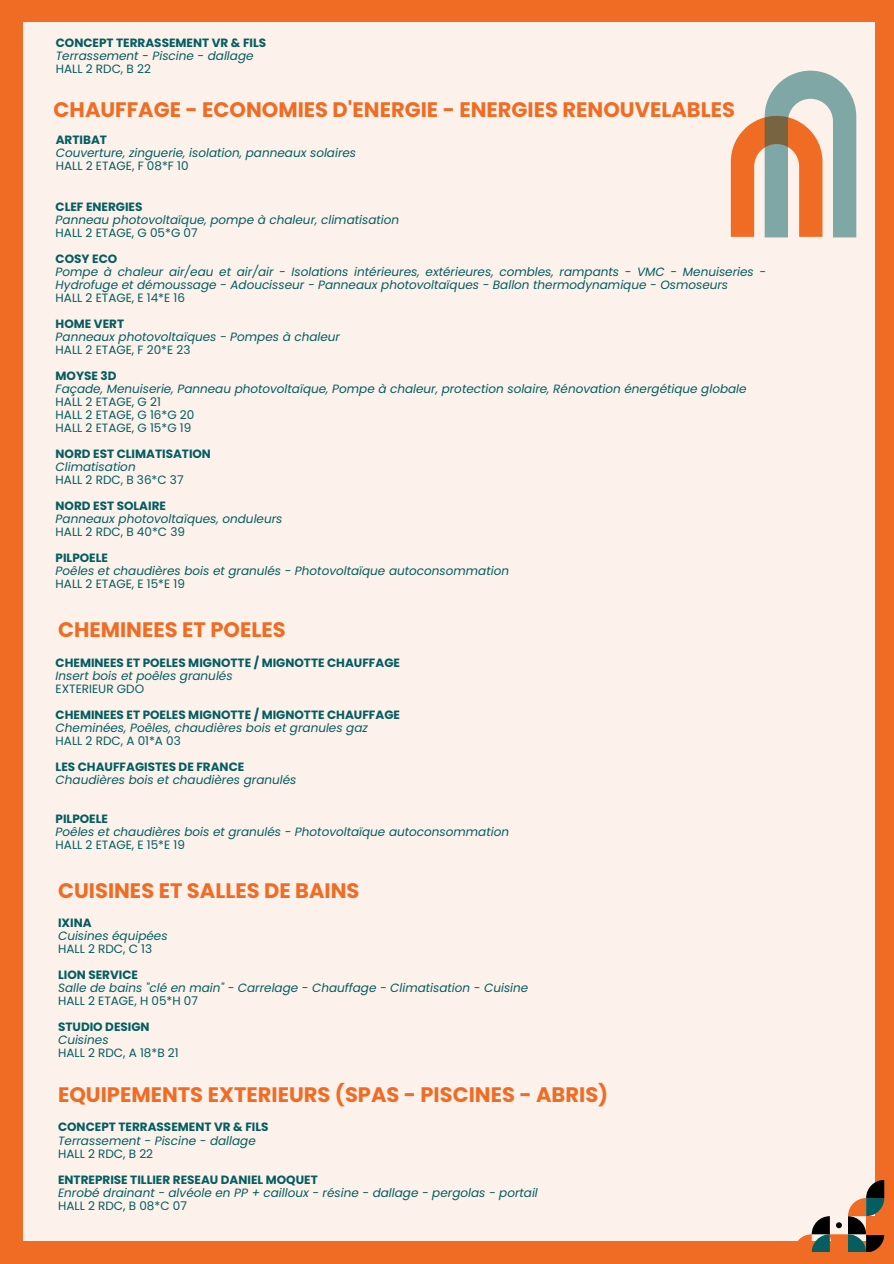
<style>
.page{position:relative;width:894px;height:1264px;background:#fff}
.page>*{position:absolute;margin:0;border:0;box-sizing:border-box;transform-origin:0 0}
.t1{font:700 21px "Poppins";color:#f06c25}
.t2{font:italic 12px/13px "Poppins";color:#035d61}
.t3{font:700 12px "Poppins";color:#035d61}
.t4{font:12px "Poppins";color:#035d61}
</style>
<div class="page">
<div style="left:0;top:0;width:893px;height:1263px;background:#fcf2eb"></div>
<div style="left:0;top:0;width:22px;height:1263px;background:#f06c25"></div>
<div style="left:875px;top:0;width:18px;height:1263px;background:#f06c25"></div>
<div style="left:0;top:0;width:893px;height:22px;background:#f06c25"></div>
<div style="left:0;top:1241px;width:893px;height:22px;background:#f06c25"></div>
<svg style="left:730px;top:71px;width:126px;height:166px"></svg>
<svg style="left:797px;top:1180px;width:87px;height:71px"></svg>
<div style="left:865px;top:1216px;width:19px;height:18px;background:#f06c25"></div>
<p class="t3" style="left:56px;top:34px;width:212px">CONCEPT TERRASSEMENT VR &amp; FILS</p>
<p class="t2" style="left:56px;top:49px;width:199px">Terrassement - Piscine - dallage</p>
<p class="t4" style="left:56px;top:60px;width:97px">HALL 2 RDC, B 22</p>
<p class="t1" style="left:54px;top:95px;width:682px">CHAUFFAGE - ECONOMIES D'ENERGIE - ENERGIES RENOUVELABLES</p>
<p class="t3" style="left:56px;top:132px;width:53px">ARTIBAT</p>
<h1 class="t2" style="left:56px;top:147px;width:302px">Couverture, zinguerie, isolation, panneaux solaires</h1>
<p class="t4" style="left:56px;top:158px;width:134px">HALL 2 ETAGE, F 08*F 10</p>
<p class="t3" style="left:56px;top:198px;width:88px">CLEF ENERGIES</p>
<p class="t2" style="left:56px;top:213px;width:345px">Panneau photovoltaïque, pompe à chaleur, climatisation</p>
<p class="t4" style="left:56px;top:224px;width:143px">HALL 2 ETAGE, G 05*G 07</p>
<p class="t3" style="left:56px;top:250px;width:63px">COSY ECO</p>
<h1 class="t2" style="left:56px;top:265px;width:711px">Pompe à chaleur air/eau et air/air - Isolations intérieures, extérieures, combles, rampants - VMC - Menuiseries -<br>Hydrofuge et démoussage - Adoucisseur - Panneaux photovoltaïques - Ballon thermodynamique - Osmoseurs</h1>
<p class="t4" style="left:56px;top:289px;width:131px">HALL 2 ETAGE, E 14*E 16</p>
<p class="t3" style="left:56px;top:315px;width:70px">HOME VERT</p>
<p class="t2" style="left:56px;top:330px;width:286px">Panneaux photovoltaïques - Pompes à chaleur</p>
<p class="t4" style="left:56px;top:341px;width:136px">HALL 2 ETAGE, F 20*E 23</p>
<p class="t3" style="left:56px;top:367px;width:62px">MOYSE 3D</p>
<p class="t2" style="left:56px;top:382px;width:692px">Façade, Menuiserie, Panneau photovoltaïque, Pompe à chaleur, protection solaire, Rénovation énergétique globale</p>
<p class="t4" style="left:56px;top:393px;width:107px">HALL 2 ETAGE, G 21</p>
<p class="t4" style="left:56px;top:406px;width:140px">HALL 2 ETAGE, G 16*G 20</p>
<p class="t4" style="left:56px;top:419px;width:137px">HALL 2 ETAGE, G 15*G 19</p>
<p class="t3" style="left:56px;top:445px;width:157px">NORD EST CLIMATISATION</p>
<p class="t2" style="left:56px;top:460px;width:82px">Climatisation</p>
<p class="t4" style="left:56px;top:471px;width:129px">HALL 2 RDC, B 36*C 37</p>
<p class="t3" style="left:56px;top:497px;width:112px">NORD EST SOLAIRE</p>
<p class="t2" style="left:56px;top:512px;width:228px">Panneaux photovoltaïques, onduleurs</p>
<p class="t4" style="left:56px;top:523px;width:131px">HALL 2 RDC, B 40*C 39</p>
<p class="t3" style="left:56px;top:549px;width:54px">PILPOELE</p>
<p class="t2" style="left:56px;top:564px;width:455px">Poêles et chaudières bois et granulés - Photovoltaïque autoconsommation</p>
<p class="t4" style="left:56px;top:575px;width:131px">HALL 2 ETAGE, E 15*E 19</p>
<p class="t1" style="left:58px;top:615px;width:229px">CHEMINEES ET POELES</p>
<p class="t3" style="left:56px;top:654px;width:346px">CHEMINEES ET POELES MIGNOTTE / MIGNOTTE CHAUFFAGE</p>
<p class="t2" style="left:56px;top:669px;width:178px">Insert bois et poêles granulés</p>
<p class="t4" style="left:56px;top:680px;width:90px">EXTERIEUR GDO</p>
<p class="t3" style="left:56px;top:706px;width:346px">CHEMINEES ET POELES MIGNOTTE / MIGNOTTE CHAUFFAGE</p>
<p class="t2" style="left:56px;top:721px;width:314px">Cheminées, Poêles, chaudières bois et granules gaz</p>
<p class="t4" style="left:56px;top:732px;width:127px">HALL 2 RDC, A 01*A 03</p>
<h1 class="t3" style="left:56px;top:758px;width:190px">LES CHAUFFAGISTES DE FRANCE</h1>
<p class="t2" style="left:56px;top:773px;width:242px">Chaudières bois et chaudières granulés</p>
<p class="t3" style="left:56px;top:810px;width:54px">PILPOELE</p>
<p class="t2" style="left:56px;top:825px;width:455px">Poêles et chaudières bois et granulés - Photovoltaïque autoconsommation</p>
<p class="t4" style="left:56px;top:836px;width:131px">HALL 2 ETAGE, E 15*E 19</p>
<p class="t1" style="left:58px;top:875px;width:303px">CUISINES ET SALLES DE BAINS</p>
<p class="t3" style="left:58px;top:914px;width:35px">IXINA</p>
<p class="t2" style="left:58px;top:929px;width:111px">Cuisines équipées</p>
<p class="t4" style="left:58px;top:940px;width:96px">HALL 2 RDC, C 13</p>
<p class="t3" style="left:58px;top:966px;width:81px">LION SERVICE</p>
<p class="t2" style="left:58px;top:981px;width:471px">Salle de bains "clé en main" - Carrelage - Chauffage - Climatisation - Cuisine</p>
<p class="t4" style="left:58px;top:992px;width:141px">HALL 2 ETAGE, H 05*H 07</p>
<p class="t3" style="left:58px;top:1018px;width:93px">STUDIO DESIGN</p>
<p class="t2" style="left:58px;top:1033px;width:52px">Cuisines</p>
<h1 class="t4" style="left:58px;top:1044px;width:122px">HALL 2 RDC, A 18*B 21</h1>
<p class="t1" style="left:58px;top:1079px;width:551px">EQUIPEMENTS EXTERIEURS (SPAS - PISCINES - ABRIS)</p>
<p class="t3" style="left:58px;top:1118px;width:212px">CONCEPT TERRASSEMENT VR &amp; FILS</p>
<p class="t2" style="left:58px;top:1133px;width:199px">Terrassement - Piscine - dallage</p>
<p class="t4" style="left:58px;top:1144px;width:97px">HALL 2 RDC, B 22</p>
<p class="t3" style="left:58px;top:1170px;width:261px">ENTREPRISE TILLIER RESEAU DANIEL MOQUET</p>
<p class="t2" style="left:58px;top:1185px;width:481px">Enrobé drainant - alvéole en PP + cailloux - résine - dallage - pergolas - portail</p>
<p class="t4" style="left:58px;top:1196px;width:130px">HALL 2 RDC, B 08*C 07</p>
</div>
